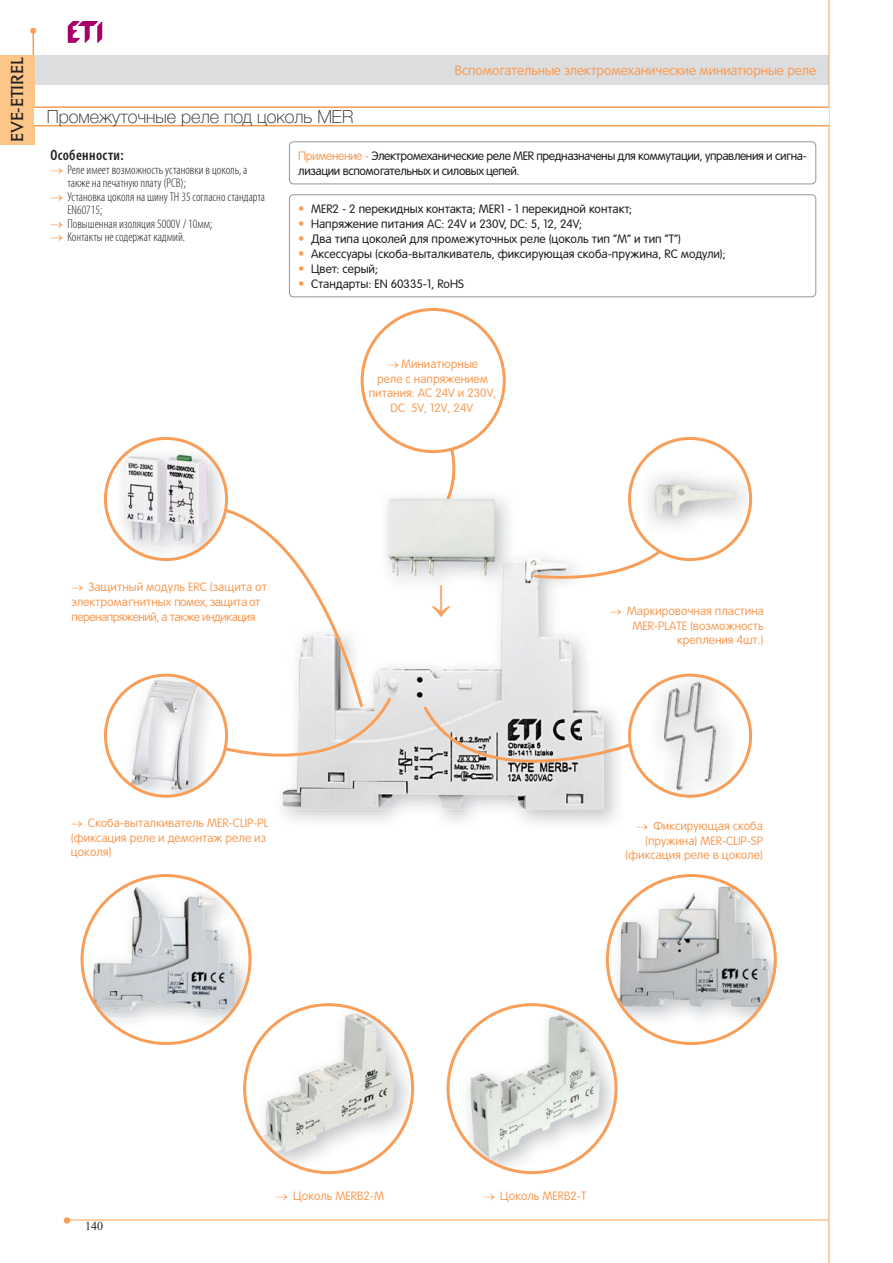
<style>
.page{position:relative;width:893px;height:1263px;background:#fff}
.page>*{position:absolute;margin:0;border:0;box-sizing:border-box;transform-origin:0 0}
.t1{font:100 18px "Helvetica Neue Cyr";color:#231f20}
.t2{font:18px "Elan Itc TEE";color:#231f20}
.t3{font:600 condensed 15px "Myriad Pro";letter-spacing:.025em;color:#231f20}
.t4{font:13.5px "Rotonda C";color:#f89e59}
.t5{font:300 condensed 12.75px/13.5px "Myriad Pro";color:#231f20}
.t6{font:12px/14.4px "Rotonda C";color:#f89e59;text-align:right}
.t7{font:12px "Rotonda C";color:#231f20}
.t8{font:12px/15px "Rotonda C";letter-spacing:-.03em;color:#231f20}
.t9{font:12px/15px "Rotonda C";letter-spacing:-.02em;color:#f89e59}
.t10{font:12px "Times New Roman";color:#231f20}
.s1{color:#f89e59}
.s2{font-size:12.75px;color:#f89e59}
</style>
<div class="page">
<svg style="left:68px;top:21px;width:34px;height:22px"></svg>
<div style="left:31px;top:56px;width:797px;height:29px;background:#dcddde"></div>
<div style="left:64px;top:1217px;width:6px;height:7px;background:#f89e59;border-radius:50%"></div>
<svg style="left:30px;top:28px;width:6px;height:28px"></svg>
<hr style="left:66px;top:1220px;width:763px;height:1px;background:#f89e59">
<div style="left:0;top:56px;width:34px;height:89px;background:#fdc689"></div>
<hr style="left:828px;top:0;width:1px;height:1263px;background:#f89e59">
<div style="left:289px;top:141px;width:527px;height:43px;border:1px solid #939598;border-radius:4px"></div>
<div style="left:289px;top:194px;width:527px;height:103px;border:1px solid #939598;border-radius:4px"></div>
<hr style="left:34px;top:106px;width:795px;height:2px;background:#f89e59">
<hr style="left:34px;top:125px;width:795px;height:1px;background:#f89e59">
<svg style="left:432px;top:450px;width:23px;height:26px"></svg>
<div style="left:361px;top:308px;width:145px;height:145px;border:3px solid #f89e59;border-radius:50%"></div>
<img style="left:283px;top:557px;width:321px;height:252px">
<img style="left:256px;top:1006px;width:157px;height:165px">
<img style="left:278px;top:1013px;width:78px;height:84px">
<svg style="left:448px;top:1005px;width:168px;height:168px"></svg>
<img style="left:462px;top:1008px;width:154px;height:165px">
<img style="left:470px;top:1015px;width:130px;height:143px">
<svg style="left:105px;top:438px;width:122px;height:122px"></svg>
<img style="left:117px;top:447px;width:110px;height:113px">
<svg style="left:123px;top:447px;width:12px;height:2px"></svg>
<img style="left:123px;top:449px;width:86px;height:99px">
<div style="left:104px;top:437px;width:124px;height:124px;border:3px solid #f89e59;border-radius:50%"></div>
<svg style="left:197px;top:506px;width:194px;height:251px"></svg>
<svg style="left:105px;top:675px;width:122px;height:121px"></svg>
<img style="left:123px;top:675px;width:94px;height:121px">
<img style="left:131px;top:680px;width:67px;height:110px">
<div style="left:104px;top:674px;width:124px;height:124px;border:3px solid #f89e59;border-radius:50%"></div>
<svg style="left:534px;top:526px;width:142px;height:53px"></svg>
<svg style="left:421px;top:704px;width:212px;height:96px;background:#cfccc9"></svg>
<div style="left:629px;top:675px;width:121px;height:121px;background:#fff;border-radius:50%"></div>
<img style="left:650px;top:675px;width:87px;height:121px">
<img style="left:664px;top:682px;width:52px;height:107px">
<div style="left:628px;top:674px;width:124px;height:124px;border:3px solid #f89e59;border-radius:50%"></div>
<div style="left:629px;top:438px;width:121px;height:122px;background:#fff;border-radius:50%"></div>
<img style="left:641px;top:469px;width:109px;height:66px">
<img style="left:654px;top:474px;width:87px;height:50px">
<div style="left:628px;top:437px;width:124px;height:124px;border:3px solid #f89e59;border-radius:50%"></div>
<svg style="left:82px;top:876px;width:168px;height:168px"></svg>
<img style="left:105px;top:940px;width:145px;height:88px">
<img style="left:82px;top:881px;width:163px;height:138px">
<img style="left:635px;top:1022px;width:113px;height:4px">
<img style="left:607px;top:876px;width:168px;height:146px">
<img style="left:380px;top:589px;width:135px;height:5px">
<img style="left:368px;top:490px;width:153px;height:99px">
<img style="left:449px;top:476px;width:6px;height:14px">
<img style="left:429px;top:490px;width:23px;height:37px">
<svg style="left:432px;top:585px;width:18px;height:32px"></svg>
<h1 class="t2" style="left:6px;top:142px;width:86px;rotate:-90deg">EVE-ETIREL</h1>
<h1 class="t1" style="left:47px;top:106px;width:308px">Промежуточные реле под цоколь MER</h1>
<p class="t4" style="left:455px;top:63px;width:363px">Вспомогательные электромеханические миниатюрные реле</p>
<p class="t3" style="left:50px;top:150px;width:75px">Особенности:</p>
<p class="t5" style="left:67px;top:164px;width:181px;text-indent:-17px"><span class="s1">□</span> Реле имеет возможность установки в цоколь, а также на печатную плату (PCB);</p>
<p class="t5" style="left:67px;top:191px;width:199px;text-indent:-17px"><span class="s1">□</span> Установка цоколя на шину ТН 35 согласно стандарта<br>EN60715;</p>
<p class="t5" style="left:50px;top:218px;width:163px"><span class="s1">□</span> Повышенная изоляция 5000V / 10мм;</p>
<p class="t5" style="left:50px;top:231px;width:136px"><span class="s1">□</span> Контакты не содержат кадмий.</p>
<p class="t8" style="left:298px;top:148px;width:510px"><span class="s1">Применение -</span> Электромеханические реле MER предназначены для коммутации, управления и сигна&shy;лизации вспомогательных и силовых цепей.</p>
<p class="t7" style="left:298px;top:202px;width:335px"><span class="s2">•</span> MER2 - 2 перекидных контакта; MER1 - 1 перекидной контакт;</p>
<p class="t7" style="left:298px;top:217px;width:285px"><span class="s2">•</span> Напряжение питания AC: 24V и 230V, DC: 5, 12, 24V;</p>
<p class="t7" style="left:298px;top:232px;width:384px"><span class="s2">•</span> Два типа цоколей для промежуточных реле (цоколь тип “M” и тип “T”)</p>
<p class="t7" style="left:298px;top:247px;width:429px"><span class="s2">•</span> Аксессуары (скоба-выталкиватель, фиксирующая скоба-пружина, RC модули);</p>
<p class="t7" style="left:298px;top:262px;width:81px"><span class="s2">•</span> Цвет: серый;</p>
<p class="t7" style="left:298px;top:277px;width:167px"><span class="s2">•</span> Стандарты: EN 60335-1, RoHS</p>
<p class="t6" style="left:369px;top:357px;width:129px;text-align:center">□ Миниатюрные<br>реле с напряжением питания: AC 24V и 230V,<br>DC 5V, 12V, 24V</p>
<p class="t9" style="left:71px;top:580px;width:197px">□ Защитный модуль ERC (защита от электромагнитных помех, защита от перенапряжений, а также индикация</p>
<p class="t6" style="left:610px;top:604px;width:155px">□ Маркировочная пластина<br>MER-PLATE (возможность крепления 4шт.)</p>
<p class="t6" style="left:71px;top:816px;width:199px;text-align:left">□ Скоба-выталкиватель MER-CLIP-PL (фиксация реле и демонтаж реле из цоколя)</p>
<p class="t6" style="left:625px;top:819px;width:139px">□ Фиксирующая скоба (пружина) MER-CLIP-SP (фиксация реле в цоколе)</p>
<p class="t10" style="left:85px;top:1219px;width:19px">140</p>
<p class="t6" style="left:276px;top:1189px;width:109px">□ Цоколь MERB2-M</p>
<p class="t6" style="left:483px;top:1189px;width:105px">□ Цоколь MERB2-T</p>
</div>
